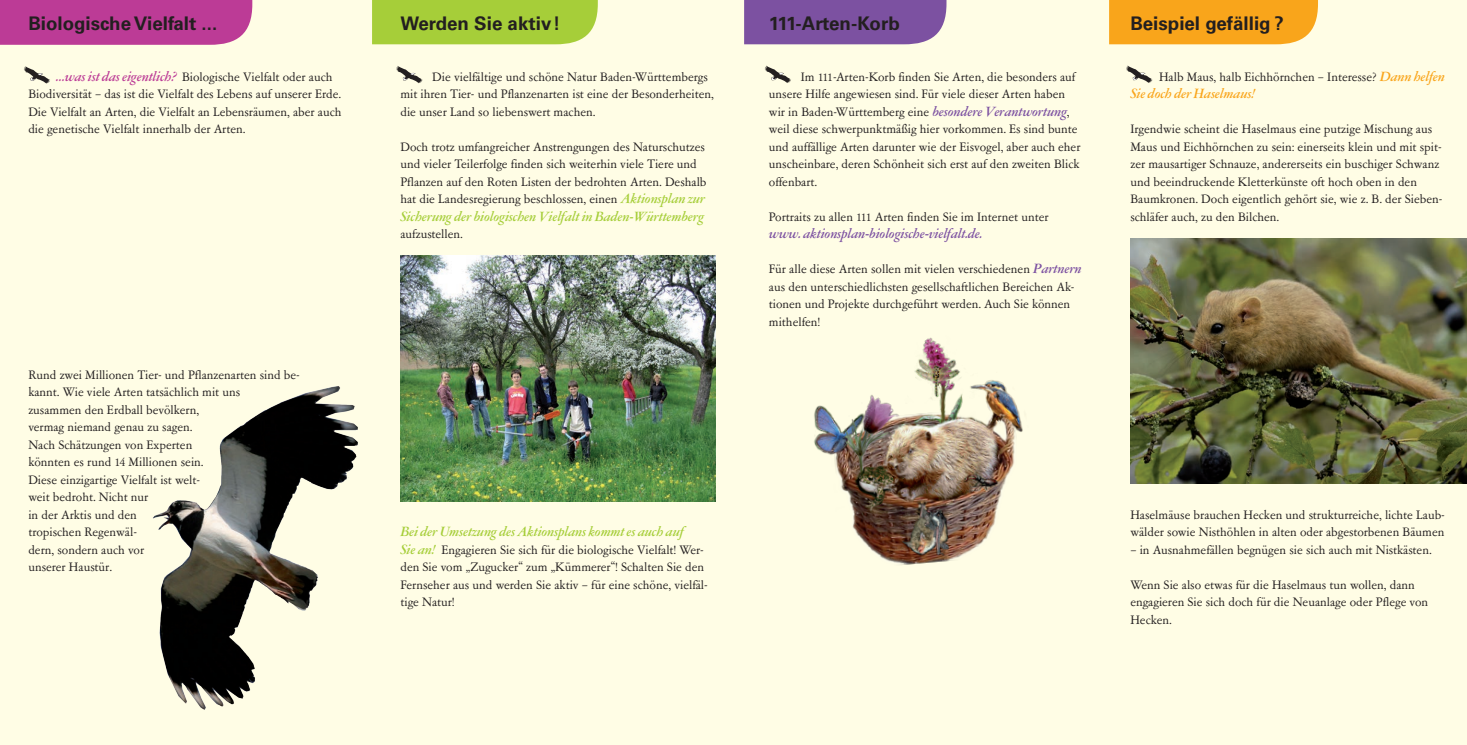
<style>
.page{position:relative;width:1467px;height:745px;background:#fff}
.page>*{position:absolute;margin:0;border:0;box-sizing:border-box;transform-origin:0 0}
.t1{font:700 18.75px "Univers LT";color:#231f20}
.t2{font:15px "Garamont Amst SB Med Ita";color:#a6ce39}
.t3{font:15px "Garamont Amst SB Med Ita";color:#7c51a1}
.t4{font:15px "Garamont Amst SB Med Ita";color:#f9a51b}
.t5{font:13.75px/17.5px "Garamont Amst SB Rom";color:#231f20}
.s1{font-family:"Garamont Amst SB Med Ita";font-size:15px;color:#bc3b96}
.s2{font-family:"Garamont Amst SB Med Ita";font-size:15px;color:#a6ce39}
.s3{font-family:"Garamont Amst SB Med Ita";font-size:15px;color:#f9a51b}
.s4{font-family:"Garamont Amst SB Med Ita";font-size:15px;color:#7c51a1}
</style>
<div class="page">
<div style="left:0;top:0;width:1467px;height:744px;background:#fffde5"></div>
<div style="left:1109px;top:0;width:209px;height:44px;background:#f9a51b"></div>
<div style="left:744px;top:0;width:202px;height:44px;background:#7c51a1"></div>
<div style="left:372px;top:0;width:226px;height:44px;background:#a6ce39"></div>
<img style="left:400px;top:256px;width:316px;height:245px">
<img style="left:1130px;top:238px;width:337px;height:245px">
<div style="left:0;top:0;width:252px;height:45px;background:#bc3b96"></div>
<img style="left:153px;top:386px;width:205px;height:324px">
<svg style="left:24px;top:66px;width:26px;height:18px"></svg>
<svg style="left:396px;top:66px;width:27px;height:17px"></svg>
<svg style="left:765px;top:66px;width:26px;height:17px"></svg>
<svg style="left:1126px;top:65px;width:26px;height:18px"></svg>
<img style="left:814px;top:337px;width:209px;height:228px">
<h1 class="t1" style="left:28px;top:13px;width:190px">Biologische Vielfalt ...</h1>
<p class="t5" style="left:28px;top:68px;width:315px;text-indent:28px"><span class="s1">…was ist das eigentlich?</span> Biologische Vielfalt oder auch Biodiversität – das ist die Vielfalt des Lebens auf unserer Erde.<br>Die Vielfalt an Arten, die Vielfalt an Lebensräumen, aber auch die genetische Vielfalt innerhalb der Arten.</p>
<p class="t5" style="left:28px;top:366px;width:273px">Rund zwei Millionen Tier- und Pflanzenarten sind be&shy;kannt. Wie viele Arten tatsächlich mit uns<br>zusammen den Erdball bevölkern,<br>vermag niemand genau zu sagen.<br>Nach Schätzungen von Experten<br>könnten es rund 14 Millionen sein.<br>Diese einzigartige Vielfalt ist welt-<br>weit bedroht. Nicht nur<br>in der Arktis und den<br>tropischen Regenwäl-<br>dern, sondern auch vor<br>unserer Haustür.</p>
<h1 class="t1" style="left:400px;top:12px;width:162px">Werden Sie aktiv!</h1>
<h1 class="t1" style="left:769px;top:12px;width:132px">111-Arten-Korb</h1>
<h1 class="t1" style="left:1130px;top:12px;width:155px">Beispiel gefällig ?</h1>
<p class="t5" style="left:400px;top:68px;width:315px;text-indent:32px">Die vielfältige und schöne Natur Baden-Württembergs mit ihren Tier- und Pflanzenarten ist eine der Besonderheiten, die unser Land so liebenswert machen.</p>
<p class="t5" style="left:400px;top:138px;width:308px">Doch trotz umfangreicher Anstrengungen des Naturschutzes und vieler Teilerfolge finden sich weiterhin viele Tiere und Pflanzen auf den Roten Listen der bedrohten Arten. Deshalb hat die Landesregierung beschlossen, einen <span class="s2">Aktionsplan zur</span></p>
<p class="t2" style="left:400px;top:209px;width:305px">Sicherung der biologischen Vielfalt in Baden-Württemberg</p>
<p class="t5" style="left:400px;top:226px;width:64px">aufzustellen.</p>
<p class="t5" style="left:1159px;top:68px;width:287px">Halb Maus, halb Eichhörnchen – Interesse? <span class="s3">Dann helfen</span></p>
<p class="t4" style="left:1130px;top:86px;width:126px">Sie doch der Haselmaus!</p>
<p class="t5" style="left:1130px;top:121px;width:314px">Irgendwie scheint die Haselmaus eine putzige Mischung aus Maus und Eichhörnchen zu sein: einerseits klein und mit spit&shy;zer mausartiger Schnauze, andererseits ein buschiger Schwanz und beeindruckende Kletterkünste oft hoch oben in den Baumkronen. Doch eigentlich gehört sie, wie z. B. der Sieben&shy;schläfer auch, zu den Bilchen.</p>
<p class="t5" style="left:769px;top:68px;width:313px;text-indent:32px">Im 111-Arten-Korb finden Sie Arten, die besonders auf unsere Hilfe angewiesen sind. Für viele dieser Arten haben wir in Baden-Württemberg eine <span class="s4">besondere Verantwortung</span>, weil diese schwerpunktmäßig hier vorkommen. Es sind bunte und auffällige Arten darunter wie der Eisvogel, aber auch eher unscheinbare, deren Schönheit sich erst auf den zweiten Blick offenbart.</p>
<p class="t5" style="left:769px;top:208px;width:281px">Portraits zu allen 111 Arten finden Sie im Internet unter</p>
<p class="t3" style="left:769px;top:226px;width:215px">www. aktionsplan-biologische-vielfalt.de.</p>
<p class="t5" style="left:769px;top:261px;width:314px">Für alle diese Arten sollen mit vielen verschiedenen <span class="s4">Partnern </span>aus den unterschiedlichsten gesellschaftlichen Bereichen Ak&shy;tionen und Projekte durchgeführt werden. Auch Sie können mithelfen!</p>
<p class="t2" style="left:400px;top:524px;width:285px">Bei der Umsetzung des Aktionsplans kommt es auch auf</p>
<p class="t5" style="left:400px;top:541px;width:309px"><span class="s2">Sie an!</span> Engagieren Sie sich für die biologische Vielfalt! Wer&shy;den Sie vom „Zugucker“ zum „Kümmerer“! Schalten Sie den Fernseher aus und werden Sie aktiv – für eine schöne, vielfäl&shy;tige Natur!</p>
<p class="t5" style="left:1130px;top:506px;width:316px">Haselmäuse brauchen Hecken und strukturreiche, lichte Laub&shy;wälder sowie Nisthöhlen in alten oder abgestorbenen Bäumen</p>
<p class="t5" style="left:1130px;top:541px;width:303px">– in Ausnahmefällen begnügen sie sich auch mit Nistkästen.</p>
<p class="t5" style="left:1130px;top:576px;width:299px">Wenn Sie also etwas für die Haselmaus tun wollen, dann engagieren Sie sich doch für die Neuanlage oder Pflege von<br>Hecken.</p>
</div>
